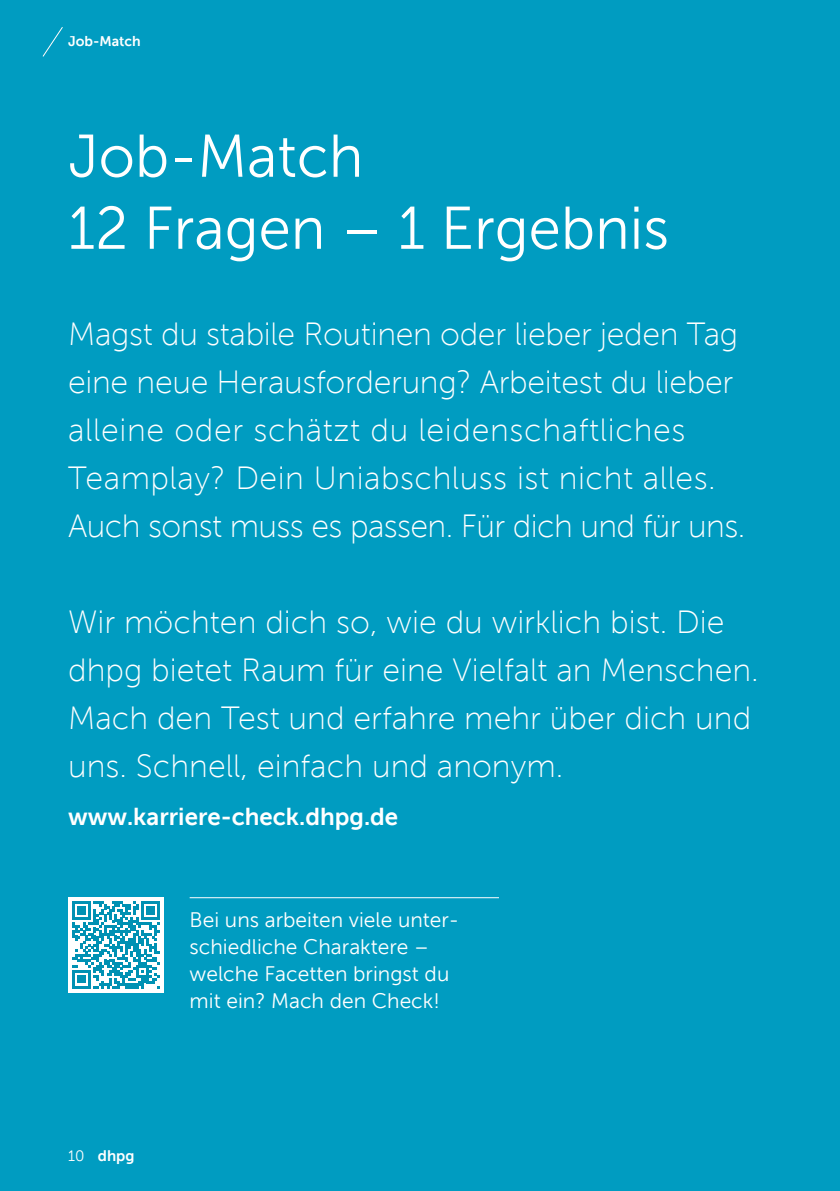
<style>
.page{position:relative;width:840px;height:1191px;background:#fff}
.page>*{position:absolute;margin:0;border:0;box-sizing:border-box;transform-origin:0 0}
.t1{font:700 60px/72px "Museofordhpg";color:#fff}
.t2{font:32px/48px "Museofordhpg";color:#fff}
.t3{font:800 24px "Museofordhpg";color:#fff}
.t4{font:700 21px/27px "Museofordhpg";color:#fff}
.t5{font:800 15px "Museofordhpg";color:#fff}
.t6{font:800 14px "Museofordhpg";color:#fff}
.s1{font-weight:700}
</style>
<div class="page">
<div style="left:0;top:0;width:839px;height:1191px;background:#009cc1"></div>
<svg style="left:42px;top:27px;width:21px;height:30px"></svg>
<hr style="left:189px;top:897px;width:309px;height:1px;background:#fff">
<div style="left:68px;top:897px;width:96px;height:96px;background:#fff"></div>
<svg style="left:72px;top:901px;width:88px;height:87px"></svg>
<p class="t6" style="left:68px;top:34px;width:74px">Job-Match</p>
<h1 class="t1" style="left:68px;top:121px;width:602px">Job- Match<br>12 Fragen – 1 Ergebnis</h1>
<p class="t2" style="left:68px;top:310px;width:678px">Magst du stabile Routinen oder lieber jeden Tag eine neue Herausforderung? Arbeitest du lieber alleine oder schätzt du leidenschaftliches Teamplay? Dein Uniabschluss ist nicht alles.<br>Auch sonst muss es passen. Für dich und für uns.</p>
<p class="t2" style="left:68px;top:598px;width:691px">Wir möchten dich so, wie du wirklich bist. Die dhpg bietet Raum für eine Vielfalt an Menschen.<br>Mach den Test und erfahre mehr über dich und uns. Schnell, einfach und anonym.</p>
<p class="t3" style="left:68px;top:803px;width:331px">www.karriere-check.dhpg.de</p>
<p class="t4" style="left:189px;top:906px;width:271px">Bei uns arbeiten viele unter&shy;schiedliche Charaktere – welche Facetten bringst du mit ein? Mach den Check!</p>
<p class="t5" style="left:68px;top:1147px;width:68px"><span class="s1">10</span> dhpg</p>
</div>
